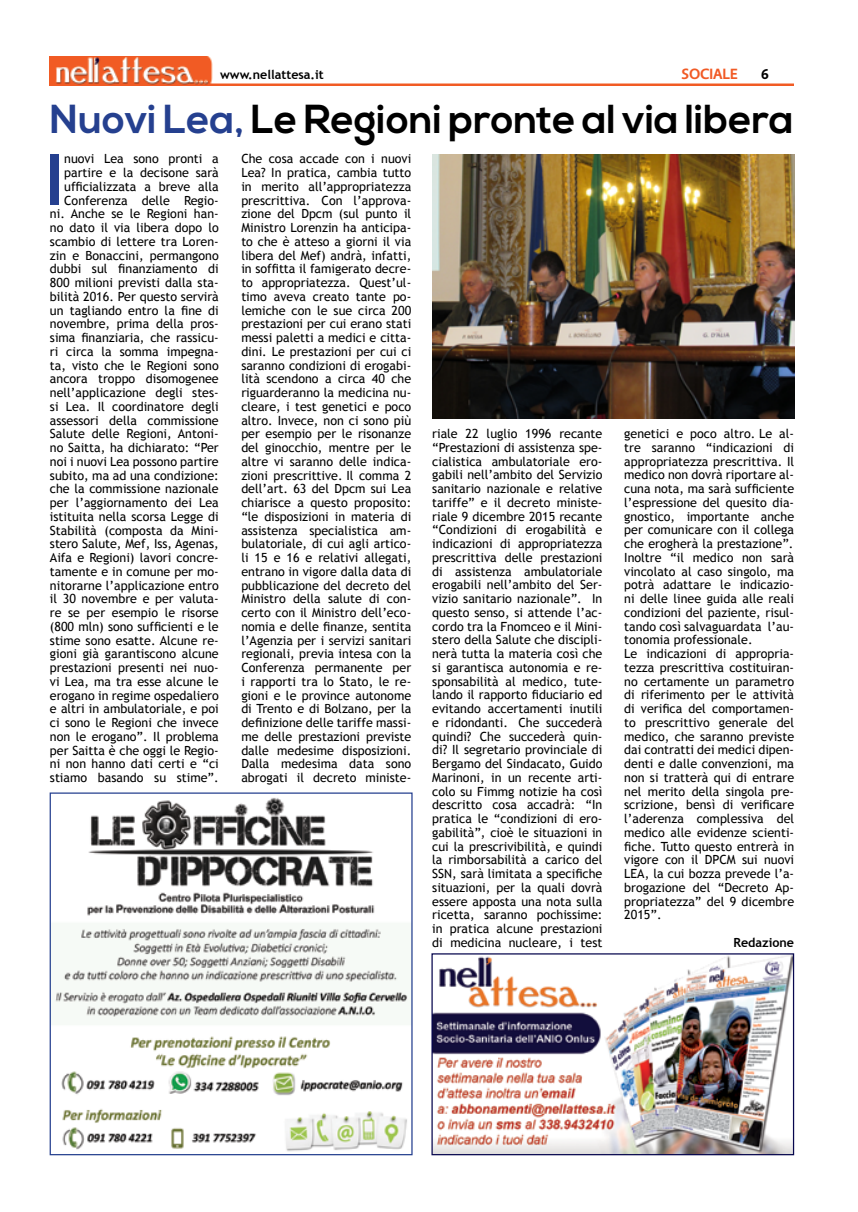
<style>
.page{position:relative;width:858px;height:1212px;background:#fff}
.page>*{position:absolute;margin:0;border:0;box-sizing:border-box;transform-origin:0 0}
.t1{font:700 70.88px "Trebuchet MS";color:#25408f}
.t2{font:700 40.38px "Nexa";color:#000}
.t3{font:700 15px "Vegur";color:#f15a25}
.t4{font:700 15px "Vegur";color:#000}
.t5{font:12.62px/13.8px "Trebuchet MS";color:#000;text-align:justify}
.t6{font:700 12.62px "Trebuchet MS";color:#000}
.t7{font:700 12.5px "Trebuchet MS";color:#000}
.s1{color:#25408f}
</style>
<div class="page">
<img style="left:49px;top:56px;width:744px;height:30px">
<img style="left:55px;top:798px;width:353px;height:354px">
<div style="left:50px;top:792px;width:362px;height:363px;border:1px solid #25408f"></div>
<img style="left:432px;top:154px;width:362px;height:264px">
<img style="left:433px;top:955px;width:359px;height:198px">
<div style="left:431px;top:953px;width:363px;height:202px;border:1px solid #07074e"></div>
<p class="t7" style="left:220px;top:67px;width:105px">www.nellattesa.it</p>
<p class="t3" style="left:681px;top:65px;width:58px">SOCIALE</p>
<p class="t4" style="left:761px;top:65px;width:9px">6</p>
<h2 class="t2" style="left:50px;top:96px;width:745px"><span class="s1">Nuovi Lea,</span> Le Regioni pronte al via libera</h2>
<h1 class="t1" style="left:45px;top:135px;width:21px">I</h1>
<p class="t5" style="left:50px;top:152px;width:170px;text-align:right">nuovi Lea sono pronti a partire e la decisone sarà ufficializzata a breve alla<br>Conferenza delle Regio&shy;ni. Anche se le Regioni han&shy;no dato il via libera dopo lo scambio di lettere tra Loren&shy;zin e Bonaccini, permangono dubbi sul finanziamento di<br>800 milioni previsti dalla sta&shy;bilità 2016. Per questo servirà un tagliando entro la fine di novembre, prima della pros&shy;sima finanziaria, che rassicu&shy;ri circa la somma impegna&shy;ta, visto che le Regioni sono ancora troppo disomogenee nell’applicazione degli stes&shy;si Lea. Il coordinatore degli assessori della commissione<br>Salute delle Regioni, Antoni&shy;no Saitta, ha dichiarato: “Per noi i nuovi Lea possono partire subito, ma ad una condizione: che la commissione nazionale per l’aggiornamento dei Lea istituita nella scorsa Legge di<br>Stabilità (composta da Mini&shy;stero Salute, Mef, Iss, Agenas,<br>Aifa e Regioni) lavori concre&shy;tamente e in comune per mo&shy;nitorarne l’applicazione entro il 30 novembre e per valuta&shy;re se per esempio le risorse (800 mln) sono sufficienti e le stime sono esatte. Alcune re&shy;gioni già garantiscono alcune prestazioni presenti nei nuo&shy;vi Lea, ma tra esse alcune le erogano in regime ospedaliero e altri in ambulatoriale, e poi ci sono le Regioni che invece non le erogano”. Il problema per Saitta è che oggi le Regio&shy;ni non hanno dati certi e “ci stiamo basando su stime”.</p>
<p class="t5" style="left:241px;top:152px;width:171px">Che cosa accade con i nuovi Lea? In pratica, cambia tutto in merito all’appropriatezza prescrittiva. Con l’approva&shy;zione del Dpcm (sul punto il Ministro Lorenzin ha anticipa&shy;to che è atteso a giorni il via libera del Mef) andrà, infatti, in soffitta il famigerato decre&shy;to appropriatezza. Quest’ul&shy;timo aveva creato tante po&shy;lemiche con le sue circa 200 prestazioni per cui erano stati messi paletti a medici e citta&shy;dini. Le prestazioni per cui ci saranno condizioni di erogabi&shy;lità scendono a circa 40 che riguarderanno la medicina nu&shy;cleare, i test genetici e poco altro. Invece, non ci sono più per esempio per le risonanze del ginocchio, mentre per le altre vi saranno delle indica&shy;zioni prescrittive. Il comma 2 dell’art. 63 del Dpcm sui Lea chiarisce a questo proposito: “le disposizioni in materia di assistenza specialistica am&shy;bulatoriale, di cui agli artico&shy;li 15 e 16 e relativi allegati, entrano in vigore dalla data di pubblicazione del decreto del Ministro della salute di con&shy;certo con il Ministro dell’eco&shy;nomia e delle finanze, sentita l’Agenzia per i servizi sanitari regionali, previa intesa con la Conferenza permanente per i rapporti tra lo Stato, le re&shy;gioni e le province autonome di Trento e di Bolzano, per la definizione delle tariffe massi&shy;me delle prestazioni previste dalle medesime disposizioni.<br>Dalla medesima data sono abrogati il decreto ministe-</p>
<p class="t5" style="left:432px;top:427px;width:172px">riale 22 luglio 1996 recante “Prestazioni di assistenza spe&shy;cialistica ambulatoriale ero&shy;gabili nell’ambito del Servizio sanitario nazionale e relative tariffe” e il decreto ministe&shy;riale 9 dicembre 2015 recante “Condizioni di erogabilità e indicazioni di appropriatezza prescrittiva delle prestazioni di assistenza ambulatoriale erogabili nell’ambito del Ser&shy;vizio sanitario nazionale”. In questo senso, si attende l’ac&shy;cordo tra la Fnomceo e il Mini&shy;stero della Salute che discipli&shy;nerà tutta la materia così che si garantisca autonomia e re&shy;sponsabilità al medico, tute&shy;lando il rapporto fiduciario ed evitando accertamenti inutili e ridondanti. Che succederà quindi? Che succederà quin&shy;di? Il segretario provinciale di Bergamo del Sindacato, Guido Marinoni, in un recente arti&shy;colo su Fimmg notizie ha così descritto cosa accadrà: “In pratica le “condizioni di ero&shy;gabilità”, cioè le situazioni in cui la prescrivibilità, e quindi la rimborsabilità a carico del SSN, sarà limitata a specifiche situazioni, per la quali dovrà essere apposta una nota sulla ricetta, saranno pochissime: in pratica alcune prestazioni di medicina nucleare, i test</p>
<p class="t5" style="left:624px;top:427px;width:171px;text-align:left">genetici e poco altro. Le al&shy;tre saranno “indicazioni di appropriatezza prescrittiva. Il medico non dovrà riportare al&shy;cuna nota, ma sarà sufficiente l’espressione del quesito dia&shy;gnostico, importante anche per comunicare con il collega che erogherà la prestazione”.<br>Inoltre “il medico non sarà vincolato al caso singolo, ma potrà adattare le indicazio&shy;ni delle linee guida alle reali condizioni del paziente, risul&shy;tando così salvaguardata l’au&shy;tonomia professionale.<br>Le indicazioni di appropria&shy;tezza prescrittiva costituiran&shy;no certamente un parametro di riferimento per le attività di verifica del comportamen&shy;to prescrittivo generale del medico, che saranno previste dai contratti dei medici dipen&shy;denti e dalle convenzioni, ma non si tratterà qui di entrare nel merito della singola pre&shy;scrizione, bensì di verificare l’aderenza complessiva del medico alle evidenze scienti&shy;fiche. Tutto questo entrerà in vigore con il DPCM sui nuovi<br>LEA, la cui bozza prevede l’a&shy;brogazione del “Decreto Ap&shy;propriatezza” del 9 dicembre<br>2015”.</p>
<p class="t6" style="left:733px;top:934px;width:62px">Redazione</p>
</div>
